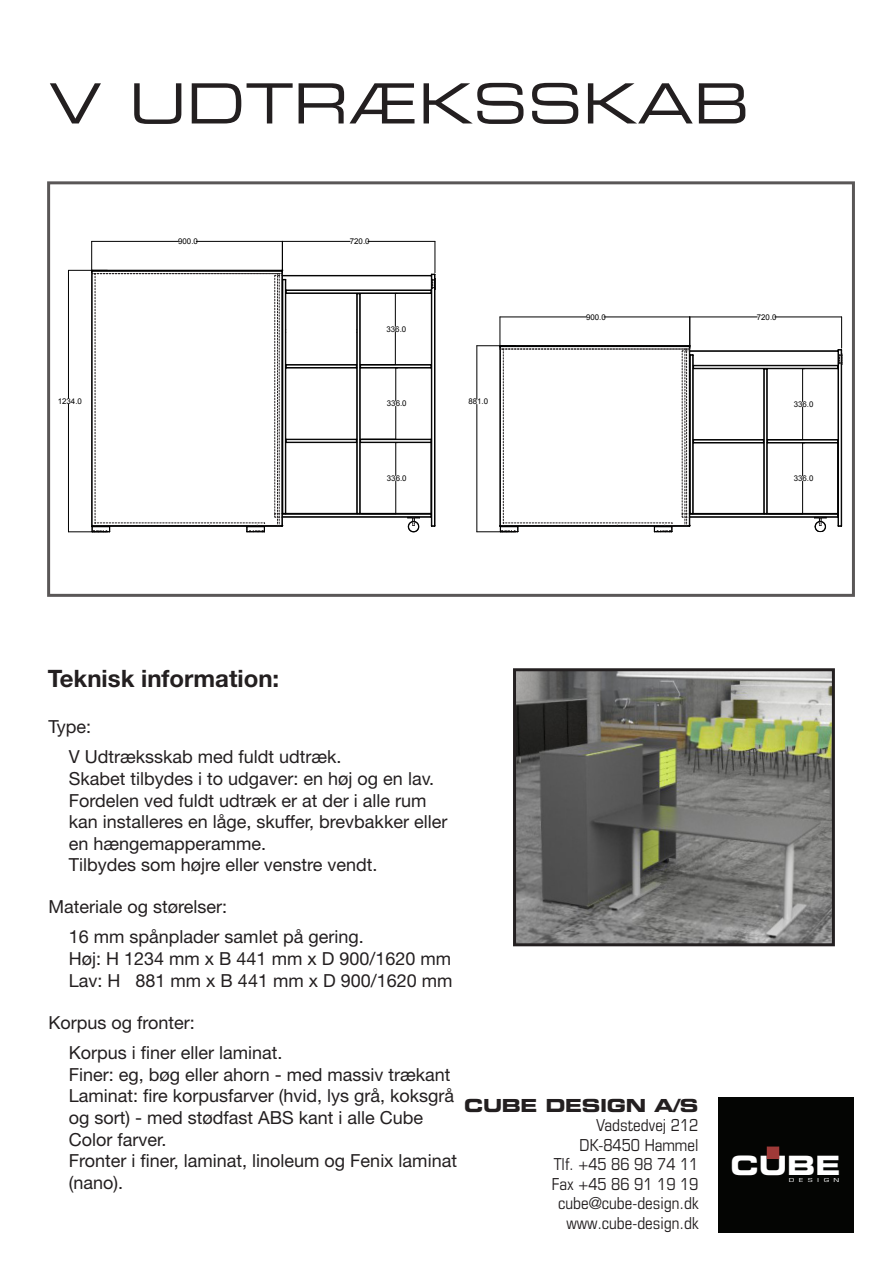
<style>
.page{position:relative;width:893px;height:1263px;background:#fff}
.page>*{position:absolute;margin:0;border:0;box-sizing:border-box;transform-origin:0 0}
.t1{font:55.5px "Eurostile LT Std Ex 2";color:#231f20}
.t2{font:26.7px "Eurostile LT Std Bold Ex 2";color:#fff}
.t3{font:700 24px "Helvetica Neue LT Std";color:#231f20}
.t4{font:18px/21.6px "Helvetica Neue LT Std";color:#231f20}
.t5{font:18px "Eurostile LT Std Bold Ex 2";letter-spacing:-.02em;color:#231f20}
.t6{font:condensed 16.5px "Eurostile LT Std";color:#231f20}
.t7{font:7.95px "Arial";color:#000}
.t8{font:condensed 5.55px "Eurostile LT Std";letter-spacing:.47em;color:#fff;scale:1.7 1}
</style>
<div class="page">
<div style="left:47px;top:181px;width:808px;height:416px;border:3px solid #231f20"></div>
<div style="left:718px;top:1097px;width:135px;height:136px;background:#040503"></div>
<svg style="left:767px;top:1146px;width:12px;height:13px"></svg>
<hr style="left:477px;top:531px;width:39px;height:1px;background:#000">
<hr style="left:477px;top:345px;width:39px;height:1px;background:#000">
<hr style="left:477px;top:404px;width:1px;height:128px;background:#000">
<hr style="left:477px;top:346px;width:1px;height:53px;background:#000">
<hr style="left:802px;top:407px;width:1px;height:33px;background:#000">
<hr style="left:802px;top:369px;width:1px;height:32px;background:#000">
<hr style="left:802px;top:481px;width:1px;height:33px;background:#000">
<hr style="left:802px;top:443px;width:1px;height:33px;background:#000">
<hr style="left:500px;top:317px;width:1px;height:31px;background:#000">
<hr style="left:500px;top:317px;width:86px;height:1px;background:#000">
<hr style="left:604px;top:317px;width:86px;height:1px;background:#000">
<hr style="left:689px;top:317px;width:1px;height:31px;background:#000">
<hr style="left:841px;top:317px;width:1px;height:31px;background:#000">
<hr style="left:690px;top:317px;width:67px;height:1px;background:#000">
<hr style="left:775px;top:317px;width:67px;height:1px;background:#000">
<hr style="left:763px;top:369px;width:1px;height:144px;background:#000">
<hr style="left:837px;top:443px;width:1px;height:71px;background:#000">
<hr style="left:768px;top:439px;width:70px;height:1px;background:#000">
<hr style="left:768px;top:443px;width:70px;height:1px;background:#000">
<hr style="left:690px;top:517px;width:148px;height:1px;background:#000">
<hr style="left:694px;top:439px;width:69px;height:1px;background:#000">
<hr style="left:694px;top:443px;width:69px;height:1px;background:#000">
<hr style="left:767px;top:369px;width:1px;height:144px;background:#000">
<svg style="left:814px;top:517px;width:13px;height:15px"></svg>
<hr style="left:694px;top:368px;width:144px;height:1px;background:#000">
<hr style="left:694px;top:365px;width:144px;height:1px;background:#000">
<hr style="left:766px;top:369px;width:1px;height:144px;background:#000">
<hr style="left:764px;top:369px;width:1px;height:144px;background:#000">
<hr style="left:768px;top:440px;width:70px;height:1px;background:#000">
<hr style="left:768px;top:442px;width:70px;height:1px;background:#000">
<hr style="left:690px;top:351px;width:148px;height:1px;background:#000">
<hr style="left:767px;top:513px;width:71px;height:1px;background:#000">
<hr style="left:693px;top:513px;width:71px;height:1px;background:#000">
<hr style="left:690px;top:514px;width:148px;height:1px;background:#000">
<hr style="left:690px;top:516px;width:148px;height:1px;background:#000">
<hr style="left:838px;top:350px;width:1px;height:176px;background:#000">
<hr style="left:841px;top:350px;width:1px;height:176px;background:#000">
<svg style="left:837px;top:349px;width:6px;height:20px"></svg>
<div style="left:815px;top:522px;width:10px;height:10px;border:1px solid #000;border-radius:50%"></div>
<hr style="left:694px;top:440px;width:69px;height:1px;background:#000">
<hr style="left:694px;top:442px;width:69px;height:1px;background:#000">
<svg style="left:500px;top:345px;width:194px;height:188px"></svg>
<hr style="left:68px;top:531px;width:39px;height:1px;background:#000">
<hr style="left:68px;top:270px;width:39px;height:1px;background:#000">
<hr style="left:68px;top:404px;width:1px;height:128px;background:#000">
<hr style="left:68px;top:270px;width:1px;height:128px;background:#000">
<hr style="left:395px;top:332px;width:1px;height:33px;background:#000">
<hr style="left:395px;top:293px;width:1px;height:33px;background:#000">
<hr style="left:395px;top:406px;width:1px;height:33px;background:#000">
<hr style="left:395px;top:368px;width:1px;height:33px;background:#000">
<hr style="left:395px;top:481px;width:1px;height:33px;background:#000">
<hr style="left:395px;top:443px;width:1px;height:32px;background:#000">
<hr style="left:91px;top:241px;width:1px;height:32px;background:#000">
<hr style="left:92px;top:241px;width:86px;height:1px;background:#000">
<hr style="left:196px;top:241px;width:86px;height:1px;background:#000">
<hr style="left:282px;top:241px;width:1px;height:32px;background:#000">
<hr style="left:435px;top:241px;width:1px;height:32px;background:#000">
<hr style="left:282px;top:241px;width:68px;height:1px;background:#000">
<hr style="left:368px;top:241px;width:67px;height:1px;background:#000">
<hr style="left:356px;top:332px;width:1px;height:181px;background:#000">
<hr style="left:282px;top:517px;width:149px;height:1px;background:#000">
<hr style="left:360px;top:294px;width:1px;height:219px;background:#000">
<hr style="left:356px;top:294px;width:1px;height:36px;background:#000">
<hr style="left:286px;top:364px;width:70px;height:1px;background:#000">
<hr style="left:286px;top:368px;width:70px;height:1px;background:#000">
<hr style="left:361px;top:364px;width:70px;height:1px;background:#000">
<hr style="left:361px;top:368px;width:70px;height:1px;background:#000">
<hr style="left:282px;top:275px;width:149px;height:1px;background:#000">
<hr style="left:435px;top:275px;width:1px;height:251px;background:#000">
<svg style="left:407px;top:517px;width:14px;height:15px"></svg>
<hr style="left:286px;top:293px;width:145px;height:1px;background:#000">
<hr style="left:286px;top:290px;width:145px;height:1px;background:#000">
<hr style="left:359px;top:294px;width:1px;height:219px;background:#000">
<hr style="left:357px;top:294px;width:1px;height:219px;background:#000">
<hr style="left:361px;top:439px;width:70px;height:1px;background:#000">
<hr style="left:361px;top:442px;width:70px;height:1px;background:#000">
<hr style="left:282px;top:276px;width:149px;height:1px;background:#000">
<hr style="left:360px;top:513px;width:71px;height:1px;background:#000">
<hr style="left:286px;top:513px;width:71px;height:1px;background:#000">
<hr style="left:282px;top:514px;width:149px;height:1px;background:#000">
<hr style="left:282px;top:516px;width:149px;height:1px;background:#000">
<hr style="left:431px;top:275px;width:1px;height:251px;background:#000">
<hr style="left:434px;top:275px;width:1px;height:251px;background:#000">
<svg style="left:431px;top:274px;width:5px;height:20px"></svg>
<div style="left:408px;top:522px;width:11px;height:10px;border:1px solid #000;border-radius:50%"></div>
<hr style="left:286px;top:439px;width:70px;height:1px;background:#000">
<hr style="left:286px;top:442px;width:70px;height:1px;background:#000">
<hr style="left:286px;top:365px;width:70px;height:1px;background:#000">
<hr style="left:286px;top:367px;width:70px;height:1px;background:#000">
<svg style="left:91px;top:270px;width:196px;height:263px"></svg>
<hr style="left:361px;top:365px;width:70px;height:1px;background:#000">
<hr style="left:361px;top:367px;width:70px;height:1px;background:#000">
<img style="left:517px;top:672px;width:314px;height:270px">
<div style="left:513px;top:668px;width:322px;height:278px;border:3px solid #231f20"></div>
<p class="t1" style="left:49px;top:66px;width:703px">V UDTRÆKSSKAB</p>
<p class="t7" style="left:58px;top:396px;width:26px">1234.0</p>
<p class="t7" style="left:178px;top:236px;width:21px">900.0</p>
<p class="t7" style="left:350px;top:236px;width:21px">720.0</p>
<p class="t7" style="left:386px;top:324px;width:21px">336.0</p>
<p class="t7" style="left:387px;top:398px;width:21px">336.0</p>
<p class="t7" style="left:387px;top:473px;width:21px">336.0</p>
<p class="t7" style="left:468px;top:396px;width:21px">881.0</p>
<p class="t7" style="left:586px;top:312px;width:21px">900.0</p>
<p class="t7" style="left:757px;top:312px;width:21px">720.0</p>
<p class="t7" style="left:794px;top:399px;width:21px">336.0</p>
<p class="t7" style="left:794px;top:473px;width:21px">336.0</p>
<p class="t3" style="left:48px;top:663px;width:233px">Teknisk information:</p>
<p class="t4" style="left:48px;top:716px;width:44px">Type:</p>
<p class="t4" style="left:69px;top:746px;width:274px">V Udtræksskab med fuldt udtræk.</p>
<p class="t4" style="left:69px;top:767px;width:367px">Skabet tilbydes i to udgaver: en høj og en lav.</p>
<p class="t4" style="left:69px;top:789px;width:380px">Fordelen ved fuldt udtræk er at der i alle rum kan installeres en låge, skuffer, brevbakker eller en hængemapperamme.</p>
<p class="t4" style="left:69px;top:854px;width:310px">Tilbydes som højre eller venstre vendt.</p>
<p class="t4" style="left:48px;top:896px;width:180px">Materiale og størelser:</p>
<p class="t4" style="left:69px;top:926px;width:296px">16 mm spånplader samlet på gering.</p>
<p class="t4" style="left:69px;top:947px;width:384px">Høj: H 1234 mm x B 441 mm x D 900/1620 mm</p>
<p class="t4" style="left:69px;top:969px;width:385px">Lav: H 881 mm x B 441 mm x D 900/1620 mm</p>
<p class="t4" style="left:48px;top:1012px;width:148px">Korpus og fronter:</p>
<p class="t4" style="left:69px;top:1042px;width:215px">Korpus i finer eller laminat.</p>
<p class="t4" style="left:69px;top:1063px;width:383px">Finer: eg, bøg eller ahorn - med massiv trækant</p>
<p class="t4" style="left:69px;top:1085px;width:387px">Laminat: fire korpusfarver (hvid, lys grå, koksgrå og sort) - med stødfast ABS kant i alle Cube<br>Color farver.</p>
<p class="t4" style="left:69px;top:1150px;width:390px">Fronter i finer, laminat, linoleum og Fenix laminat (nano).</p>
<p class="t5" style="left:464px;top:1092px;width:236px">CUBE DESIGN A/S</p>
<p class="t6" style="left:596px;top:1115px;width:104px">Vadstedvej 212</p>
<p class="t6" style="left:580px;top:1135px;width:120px">DK-8450 Hammel</p>
<p class="t6" style="left:554px;top:1154px;width:146px">Tlf. +45 86 98 74 11</p>
<p class="t6" style="left:552px;top:1174px;width:148px">Fax +45 86 91 19 19</p>
<p class="t6" style="left:558px;top:1193px;width:142px">cube@cube-design.dk</p>
<p class="t6" style="left:566px;top:1213px;width:133px">www.cube-design.dk</p>
<p class="t2" style="left:731px;top:1147px;width:111px">CUBE</p>
<p class="t8" style="left:789px;top:1177px;width:31px">DESIGN</p>
</div>
